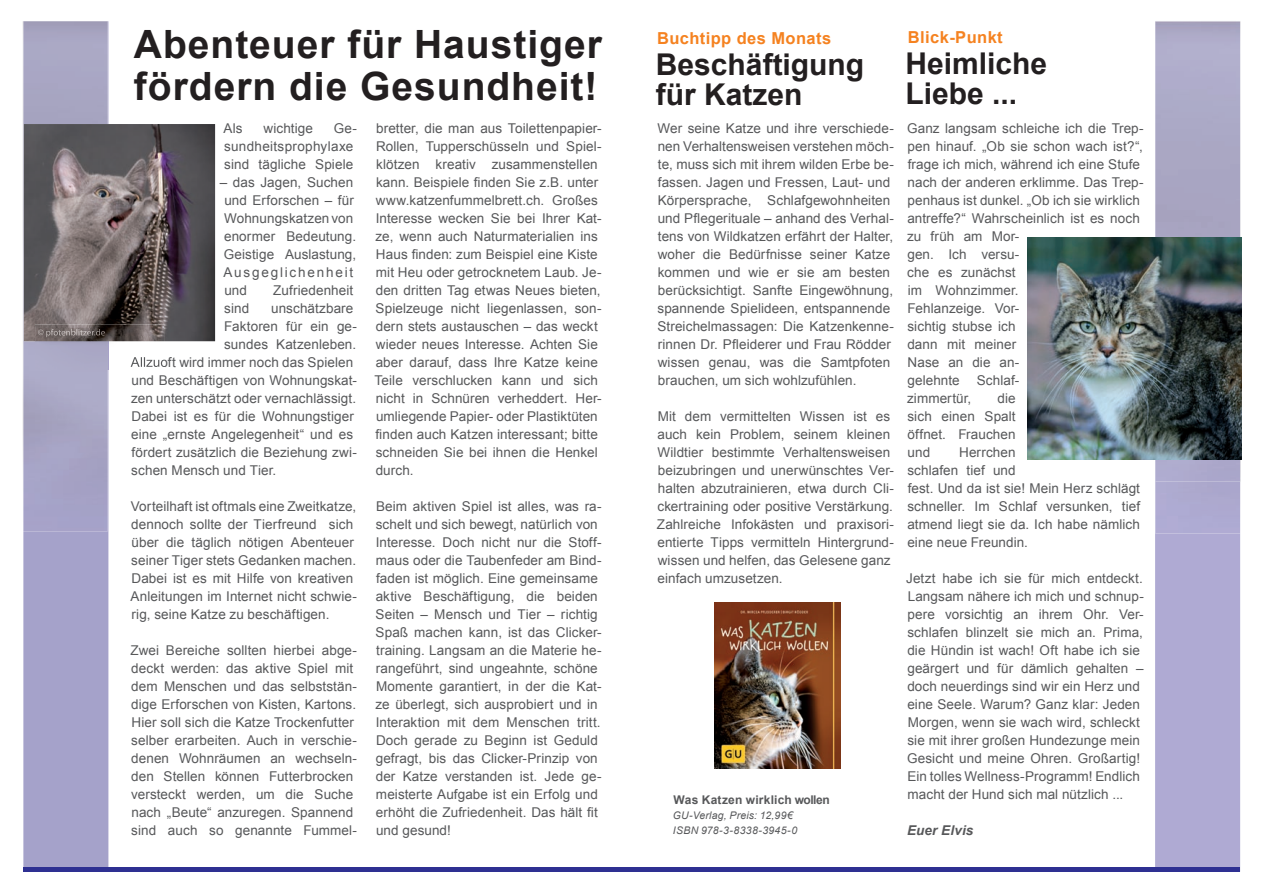
<style>
.page{position:relative;width:1263px;height:893px;background:#fff}
.page>*{position:absolute;margin:0;border:0;box-sizing:border-box;transform-origin:0 0}
.t1{font:700 39px/42px "Arial";letter-spacing:.025em;color:#231f20}
.t2{font:700 30px/30px "Arial";color:#231f20}
.t3{font:700 16.5px "Arial";letter-spacing:.025em;color:#f58220}
.t4{font:13.5px/18px "Arial";letter-spacing:.005em;color:#57585a}
.t5{font:italic 700 13.5px "Arial";letter-spacing:.01em;color:#57585a}
.t6{font:700 12px "Arial";letter-spacing:.015em;color:#57585a}
.t7{font:italic 10.5px/15px "Arial";letter-spacing:.015em;color:#57585a}
</style>
<div class="page">
<div style="left:23px;top:531px;width:85px;height:336px;background:#a5a2ca"></div>
<div style="left:23px;top:867px;width:608px;height:5px;background:#2e3092"></div>
<img style="left:23px;top:21px;width:85px;height:510px">
<div style="left:1155px;top:533px;width:85px;height:339px;background:#afaad3"></div>
<div style="left:631px;top:867px;width:608px;height:5px;background:#2e3092"></div>
<img style="left:1155px;top:21px;width:85px;height:512px">
<img style="left:1241px;top:437px;width:1px;height:23px">
<div style="left:1155px;top:460px;width:86px;height:22px;background:#ada9cc"></div>
<img style="left:24px;top:124px;width:191px;height:217px">
<img style="left:35px;top:324px;width:129px;height:45px">
<svg style="left:108px;top:341px;width:1px;height:28px"></svg>
<img style="left:131px;top:357px;width:33px;height:12px">
<img style="left:38px;top:329px;width:67px;height:8px">
<img style="left:1028px;top:237px;width:213px;height:223px">
<img style="left:714px;top:603px;width:127px;height:166px">
<h1 class="t1" style="left:134px;top:25px;width:469px">Abenteuer für Haustiger fördern die Gesundheit!</h1>
<p class="t4" style="left:224px;top:119px;width:134px;text-indent:110px">Ge&shy;sundheitsprophylaxe sind tägliche Spiele</p>
<p class="t4" style="left:220px;top:173px;width:138px">– das Jagen, Suchen und Erforschen – für<br>Wohnungskatzen von enormer Bedeutung.<br>Geistige Auslastung,<br>Ausgeglichenheit und</p>
<p class="t4" style="left:223px;top:119px;width:21px">Als</p>
<p class="t4" style="left:263px;top:119px;width:51px">wichtige</p>
<p class="t4" style="left:273px;top:281px;width:82px">Zufriedenheit</p>
<p class="t4" style="left:224px;top:299px;width:27px">sind</p>
<p class="t4" style="left:271px;top:299px;width:84px">unschätzbare</p>
<p class="t4" style="left:224px;top:317px;width:134px">Faktoren für ein ge-</p>
<p class="t4" style="left:224px;top:335px;width:134px">sundes Katzenleben.</p>
<p class="t4" style="left:131px;top:353px;width:224px">Allzuoft wird immer noch das Spielen</p>
<p class="t4" style="left:131px;top:371px;width:227px">und Beschäftigen von Wohnungskat-</p>
<p class="t4" style="left:131px;top:389px;width:227px">zen unterschätzt oder vernachlässigt.</p>
<p class="t4" style="left:131px;top:407px;width:224px">Dabei ist es für die Wohnungstiger</p>
<p class="t4" style="left:131px;top:425px;width:224px">eine „ernste Angelegenheit“ und es</p>
<p class="t4" style="left:132px;top:443px;width:227px">fördert zusätzlich die Beziehung zwi-</p>
<p class="t4" style="left:131px;top:461px;width:146px">schen Mensch und Tier.</p>
<p class="t4" style="left:131px;top:497px;width:228px">Vorteilhaft ist oftmals eine Zweitkatze, dennoch sollte der Tierfreund sich über die täglich nötigen Abenteuer seiner Tiger stets Gedanken machen.<br>Dabei ist es mit Hilfe von kreativen Anleitungen im Internet nicht schwie&shy;rig, seine Katze zu beschäftigen.</p>
<p class="t4" style="left:131px;top:641px;width:228px">Zwei Bereiche sollten hierbei abge&shy;deckt werden: das aktive Spiel mit dem Menschen und das selbststän&shy;dige Erforschen von Kisten, Kartons.<br>Hier soll sich die Katze Trockenfutter selber erarbeiten. Auch in verschie&shy;denen Wohnräumen an wechseln&shy;den Stellen können Futterbrocken versteckt werden, um die Suche nach „Beute“ anzuregen. Spannend sind auch so genannte Fummel-</p>
<p class="t4" style="left:374px;top:119px;width:229px">bretter, die man aus Toilettenpapier-Rollen, Tupperschüsseln und Spiel&shy;klötzen kreativ zusammenstellen kann. Beispiele finden Sie z.B. unter www.katzenfummelbrett.ch. Großes Interesse wecken Sie bei Ihrer Kat&shy;ze, wenn auch Naturmaterialien ins Haus finden: zum Beispiel eine Kiste mit Heu oder getrocknetem Laub. Je&shy;den dritten Tag etwas Neues bieten, Spielzeuge nicht liegenlassen, son&shy;dern stets austauschen – das weckt wieder neues Interesse. Achten Sie aber darauf, dass Ihre Katze keine Teile verschlucken kann und sich nicht in Schnüren verheddert. Her&shy;umliegende Papier- oder Plastiktüten finden auch Katzen interessant; bitte schneiden Sie bei ihnen die Henkel durch.</p>
<p class="t4" style="left:376px;top:497px;width:228px">Beim aktiven Spiel ist alles, was ra&shy;schelt und sich bewegt, natürlich von Interesse. Doch nicht nur die Stoff&shy;maus oder die Taubenfeder am Bind&shy;faden ist möglich. Eine gemeinsame aktive Beschäftigung, die beiden Seiten – Mensch und Tier – richtig Spaß machen kann, ist das Clicker&shy;training. Langsam an die Materie he&shy;rangeführt, sind ungeahnte, schöne Momente garantiert, in der die Kat&shy;ze überlegt, sich ausprobiert und in Interaktion mit dem Menschen tritt.<br>Doch gerade zu Beginn ist Geduld gefragt, bis das Clicker-Prinzip von der Katze verstanden ist. Jede ge&shy;meisterte Aufgabe ist ein Erfolg und erhöht die Zufriedenheit. Das hält fit und gesund!</p>
<p class="t3" style="left:657px;top:27px;width:176px">Buchtipp des Monats</p>
<p class="t3" style="left:908px;top:26px;width:96px">Blick-Punkt</p>
<h2 class="t2" style="left:656px;top:50px;width:210px">Beschäftigung für Katzen</h2>
<h2 class="t2" style="left:905px;top:49px;width:143px">Heimliche<br>Liebe ...</h2>
<p class="t4" style="left:657px;top:120px;width:238px">Wer seine Katze und ihre verschiede&shy;nen Verhaltensweisen verstehen möch&shy;te, muss sich mit ihrem wilden Erbe be&shy;fassen. Jagen und Fressen, Laut- und Körpersprache, Schlafgewohnheiten und Pflegerituale – anhand des Verhal&shy;tens von Wildkatzen erfährt der Halter, woher die Bedürfnisse seiner Katze kommen und wie er sie am besten berücksichtigt. Sanfte Eingewöhnung, spannende Spielideen, entspannende Streichelmassagen: Die Katzenkenne&shy;rinnen Dr. Pfleiderer und Frau Rödder wissen genau, was die Samtpfoten brauchen, um sich wohlzufühlen.</p>
<p class="t4" style="left:657px;top:408px;width:239px">Mit dem vermittelten Wissen ist es auch kein Problem, seinem kleinen Wildtier bestimmte Verhaltensweisen beizubringen und unerwünschtes Ver&shy;halten abzutrainieren, etwa durch Cli&shy;ckertraining oder positive Verstärkung.<br>Zahlreiche Infokästen und praxisori&shy;entierte Tipps vermitteln Hintergrund&shy;wissen und helfen, das Gelesene ganz einfach umzusetzen.</p>
<p class="t6" style="left:673px;top:791px;width:158px">Was Katzen wirklich wollen</p>
<p class="t7" style="left:673px;top:807px;width:126px">GU-Verlag, Preis: 12,99€<br>ISBN 978-3-8338-3945-0</p>
<p class="t4" style="left:907px;top:120px;width:238px">Ganz langsam schleiche ich die Trep&shy;pen hinauf. „Ob sie schon wach ist?“, frage ich mich, während ich eine Stufe nach der anderen erklimme. Das Trep&shy;penhaus ist dunkel. „Ob ich sie wirklich antreffe?“ Wahrscheinlich ist es noch zu früh am Mor-<br>gen. Ich versu-<br>che es zunächst<br>im Wohnzimmer.<br>Fehlanzeige. Vor-<br>sichtig stubse ich<br>dann mit meiner<br>Nase an die an-<br>gelehnte</p>
<p class="t4" style="left:977px;top:372px;width:44px">Schlaf-</p>
<p class="t4" style="left:907px;top:390px;width:66px">zimmertür,</p>
<p class="t4" style="left:907px;top:390px;width:110px;text-align:justify;text-indent:90px">die sich einen Spalt öffnet. Frauchen und</p>
<p class="t4" style="left:907px;top:444px;width:234px;text-indent:52px">Herrchen<br>schlafen tief und<br>fest. Und da ist sie! Mein Herz schlägt schneller. Im Schlaf versunken, tief atmend liegt sie da. Ich habe nämlich eine neue Freundin.</p>
<p class="t4" style="left:906px;top:570px;width:239px">Jetzt habe ich sie für mich entdeckt.<br>Langsam nähere ich mich und schnup&shy;pere vorsichtig an ihrem Ohr. Ver&shy;schlafen blinzelt sie mich an. Prima, die Hündin ist wach! Oft habe ich sie geärgert und für dämlich gehalten – doch neuerdings sind wir ein Herz und eine Seele. Warum? Ganz klar: Jeden Morgen, wenn sie wach wird, schleckt sie mit ihrer großen Hundezunge mein Gesicht und meine Ohren. Großartig!<br>Ein tolles Wellness-Programm! Endlich macht der Hund sich mal nützlich ...</p>
<p class="t5" style="left:907px;top:821px;width:68px">Euer Elvis</p>
</div>
